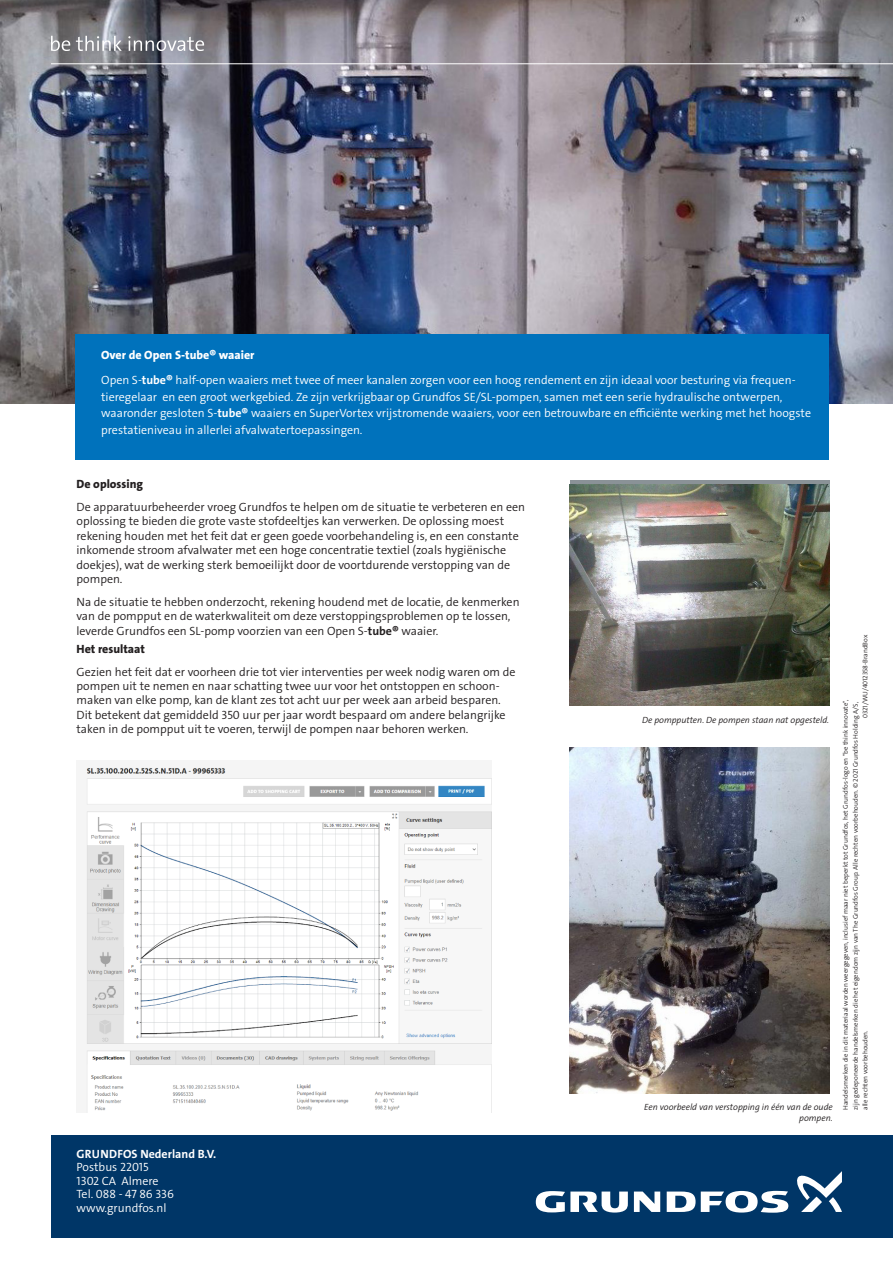
<style>
.page{position:relative;width:893px;height:1263px;background:#fff}
.page>*{position:absolute;margin:0;border:0;box-sizing:border-box;transform-origin:0 0}
.t1{font:12px/14.4px "Grundfos The Sans V2 OT 4 SL";color:#231f20}
.t2{font:12px/16.5px "Grundfos The Sans V2 OT 4 SL";color:#fff}
.Accesories{font:12px "Grundfos The Sans V2 OT 8 XB";color:#231f20}
.Accesories-2{font:12px "Grundfos The Sans V2 OT 8 XB";color:#fff}
.t3{font:12px "Grundfos The Sans V2 OT 7 B";color:#fff}
.t4{font:9px/10.8px "Grundfos The Sans V2 OT 4 SL Italic";color:#231f20;text-align:right}
.t5{font:6.75px/9.8px "Grundfos The Sans V2 OT 4 SL";color:#231f20}
.s1{font-family:"Grundfos The Sans V2 OT 7 B"}
</style>
<div class="page">
<img style="left:86px;top:767px;width:405px;height:345px">
<img style="left:0;top:0;width:893px;height:403px">
<div style="left:51px;top:1135px;width:842px;height:102px;background:#003667"></div>
<hr style="left:51px;top:63px;width:842px;height:1px;background:#fff">
<svg style="left:634px;top:1191px;width:26px;height:21px"></svg>
<svg style="left:536px;top:1191px;width:92px;height:21px"></svg>
<svg style="left:667px;top:1191px;width:121px;height:22px"></svg>
<svg style="left:797px;top:1171px;width:45px;height:41px"></svg>
<svg style="left:51px;top:36px;width:19px;height:15px"></svg>
<svg style="left:76px;top:36px;width:46px;height:15px"></svg>
<svg style="left:128px;top:36px;width:76px;height:15px"></svg>
<svg style="left:570px;top:480px;width:259px;height:5px"></svg>
<img style="left:570px;top:485px;width:259px;height:221px">
<img style="left:570px;top:747px;width:259px;height:346px">
<div style="left:75px;top:334px;width:754px;height:125px;background:#0072bc"></div>
<p class="Accesories-2" style="left:101px;top:347px;width:155px">Over de Open S-tube® waaier</p>
<p class="t2" style="left:101px;top:372px;width:711px">Open S-<span class="s1">tube®</span> half-open waaiers met twee of meer kanalen zorgen voor een hoog rendement en zijn ideaal voor besturing via frequen&shy;tieregelaar en een groot werkgebied. Ze zijn verkrijgbaar op Grundfos SE/SL-pompen, samen met een serie hydraulische ontwerpen, waaronder gesloten S-<span class="s1">tube®</span> waaiers en SuperVortex vrijstromende waaiers, voor een betrouwbare en efficiënte werking met het hoogste prestatieniveau in allerlei afvalwatertoepassingen.</p>
<p class="Accesories" style="left:77px;top:476px;width:68px">De oplossing</p>
<p class="t1" style="left:77px;top:500px;width:450px">De apparatuurbeheerder vroeg Grundfos te helpen om de situatie te verbeteren en een oplossing te bieden die grote vaste stofdeeltjes kan verwerken. De oplossing moest rekening houden met het feit dat er geen goede voorbehandeling is, en een constante inkomende stroom afvalwater met een hoge concentratie textiel (zoals hygiënische doekjes), wat de werking sterk bemoeilijkt door de voortdurende verstopping van de pompen.</p>
<p class="t1" style="left:77px;top:595px;width:445px">Na de situatie te hebben onderzocht, rekening houdend met de locatie, de kenmerken van de pompput en de waterkwaliteit om deze verstoppingsproblemen op te lossen, leverde Grundfos een SL-pomp voorzien van een Open S-<span class="s1">tube®</span> waaier.</p>
<p class="Accesories" style="left:77px;top:641px;width:70px">Het resultaat</p>
<p class="t1" style="left:77px;top:664px;width:441px">Gezien het feit dat er voorheen drie tot vier interventies per week nodig waren om de pompen uit te nemen en naar schatting twee uur voor het ontstoppen en schoon&shy;maken van elke pomp, kan de klant zes tot acht uur per week aan arbeid besparen.<br>Dit betekent dat gemiddeld 350 uur per jaar wordt bespaard om andere belangrijke taken in de pompput uit te voeren, terwijl de pompen naar behoren werken.</p>
<p class="t3" style="left:77px;top:1146px;width:141px">GRUNDFOS Nederland B.V.</p>
<p class="t2" style="left:77px;top:1159px;width:74px">Postbus 22015</p>
<p class="t2" style="left:77px;top:1173px;width:84px">1302 CA Almere</p>
<p class="t2" style="left:77px;top:1186px;width:99px">Tel. 088 - 47 86 336</p>
<p class="t2" style="left:77px;top:1200px;width:91px">www.grundfos.nl</p>
<p class="t4" style="left:642px;top:715px;width:189px">De pompputten. De pompen staan nat opgesteld.</p>
<p class="t4" style="left:644px;top:1102px;width:190px">Een voorbeeld van verstopping in één van de oude pompen.</p>
<p class="t5" style="left:860px;top:718px;width:85px;rotate:-90deg">0321/WU/4012358-BrandBox</p>
<p class="t5" style="left:841px;top:1110px;width:412px;rotate:-90deg">Handelsmerken die in dit materiaal worden weergegeven, inclusief maar niet beperkt tot Grundfos, het Grundfos-logo en "be think innovate", zijn gedeponeerde handelsmerken die het eigendom zijn van The Grundfos Group. Alle rechten voorbehouden. © 2021 Grundfos Holding A/S, alle rechten voorbehouden.</p>
</div>
